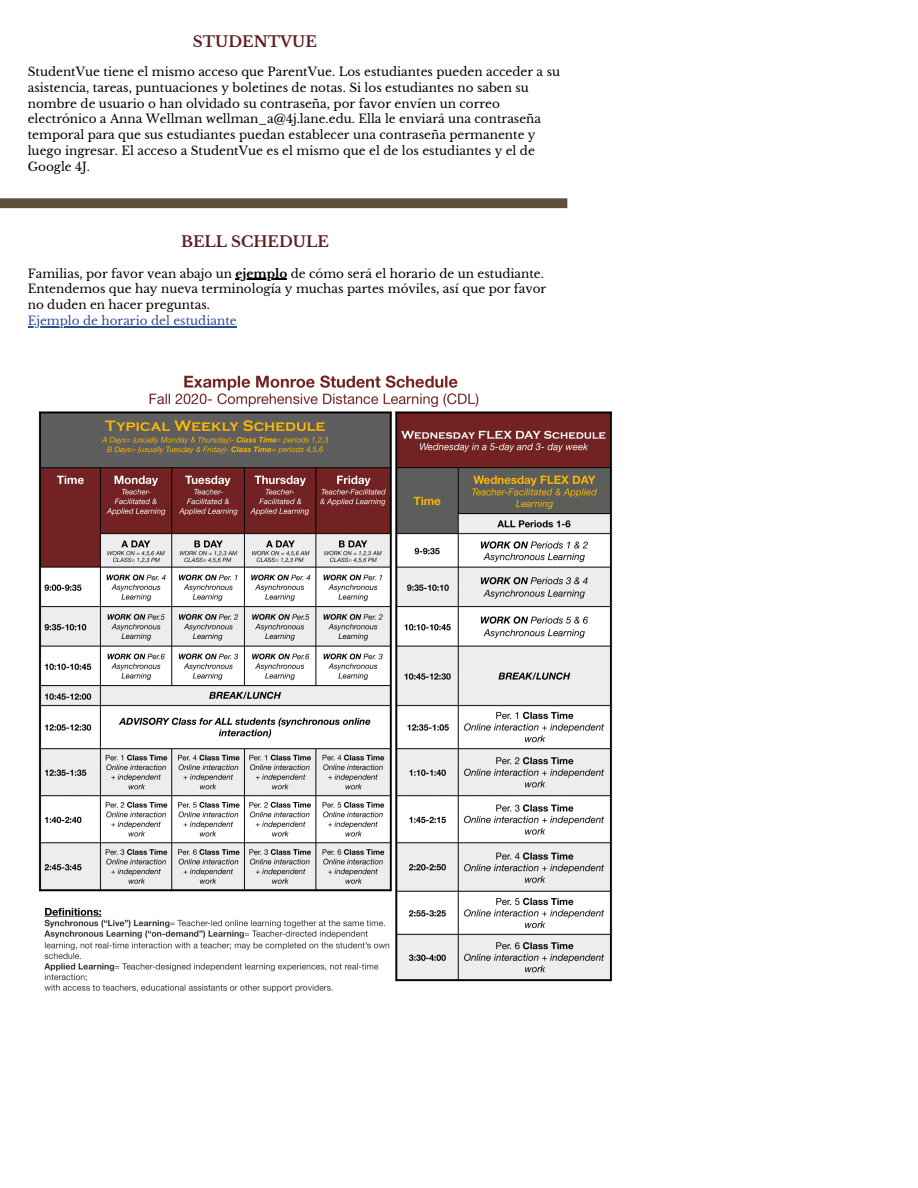
<style>
.page{position:relative;width:918px;height:1188px;background:#fff}
.page>*{position:absolute;margin:0;border:0;box-sizing:border-box;transform-origin:0 0}
.t1{font:700 15px "Libre Baskerville";color:#5e2024}
.t2{font:12px/15.8px "Libre Baskerville";color:#000}
.t3{font:12px "Libre Baskerville";color:#2b4d92}
.s1{font-weight:700}
</style>
<div class="page">
<svg style="left:0;top:198px;width:567px;height:10px;background:#635442"></svg>
<img style="left:38px;top:375px;width:575px;height:618px">
<hr style="left:235px;top:279px;width:52px;height:1px;background:#000">
<hr style="left:28px;top:326px;width:209px;height:1px;background:#2b4d92">
<p class="t1" style="left:193px;top:32px;width:125px">STUDENTVUE</p>
<p class="t2" style="left:28px;top:64px;width:534px">StudentVue tiene el mismo acceso que ParentVue. Los estudiantes pueden acceder a su asistencia, tareas, puntuaciones y boletines de notas. Si los estudiantes no saben su nombre de usuario o han olvidado su contraseña, por favor envíen un correo electrónico a Anna Wellman wellman_a@4j.lane.edu. Ella le enviará una contraseña temporal para que sus estudiantes puedan establecer una contraseña permanente y luego ingresar. El acceso a StudentVue es el mismo que el de los estudiantes y el de Google 4J.</p>
<p class="t1" style="left:181px;top:233px;width:149px">BELL SCHEDULE</p>
<p class="t2" style="left:28px;top:266px;width:520px">Familias, por favor vean abajo un <span class="s1">ejemplo</span> de cómo será el horario de un estudiante.<br>Entendemos que hay nueva terminología y muchas partes móviles, así que por favor no duden en hacer preguntas.</p>
<p class="t3" style="left:28px;top:313px;width:210px">Ejemplo de horario del estudiante</p>
</div>
